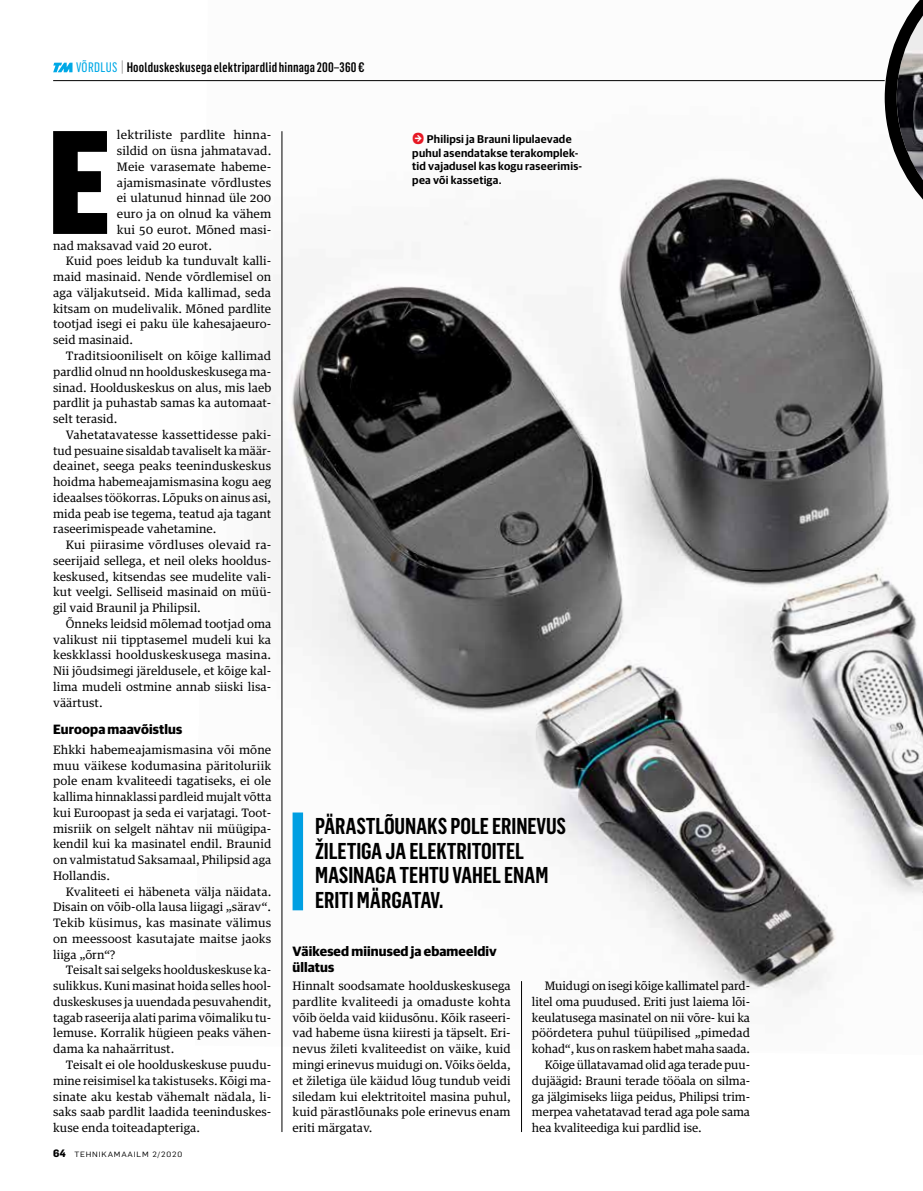
<style>
.page{position:relative;width:923px;height:1191px;background:#fff}
.page>*{position:absolute;margin:0;border:0;box-sizing:border-box;transform-origin:0 0}
.t1{font:900 144.3px "Flama Condensed";color:#000}
.t2{font:600 22.5px/24.8px "Flama Condensed";letter-spacing:-.005em;color:#000}
.t3{font:700 13.5px/15.8px "Guardian Sans";letter-spacing:.01em;color:#000}
.t4{font:500 13.5px "Flama Condensed";letter-spacing:.015em;color:#000}
.t5{font:11.7px/15.8px "Guardian Text Egyp";color:#000;text-align:justify}
.t6{font:600 11.25px/13.8px "Guardian Sans";letter-spacing:.025em;color:#000}
.t7{font:7.5px "Flama";letter-spacing:.1em;color:#000;scale:1.1 1}
.s1{font-family:"Flama Condensed Basic";font-weight:400;color:#00a9e6}
.s2{font-weight:300;font-size:16.2px}
.s3{font-weight:700;font-size:10.5px}
</style>
<div class="page">
<img style="left:194px;top:81px;width:729px;height:974px">
<div style="left:292px;top:812px;width:11px;height:98px;background:#009fe2"></div>
<svg style="left:884px;top:0;width:39px;height:253px"></svg>
<hr style="left:282px;top:131px;width:1px;height:1001px;background:#000">
<hr style="left:521px;top:981px;width:1px;height:151px;background:#000">
<hr style="left:53px;top:80px;width:831px;height:1px;background:#000">
<svg style="left:53px;top:63px;width:20px;height:9px"></svg>
<svg style="left:413px;top:133px;width:11px;height:11px"></svg>
<p class="t4" style="left:76px;top:59px;width:290px"><span class="s1">VÕRDLUS</span> <span class="s2">|</span> Hoolduskeskusega elektripardlid hinnaga 200–360 €</p>
<h1 class="t1" style="left:48px;top:90px;width:65px">E</h1>
<p class="t5" style="left:117px;top:126px;width:156px">lektriliste pardlite hinna-</p>
<p class="t5" style="left:117px;top:142px;width:156px">sildid on üsna jahmatavad.</p>
<p class="t5" style="left:117px;top:158px;width:156px">Meie varasemate habeme-</p>
<p class="t5" style="left:117px;top:173px;width:156px">ajamismasinate võrdlustes</p>
<p class="t5" style="left:117px;top:189px;width:156px">ei ulatunud hinnad üle 200</p>
<p class="t5" style="left:117px;top:205px;width:156px">euro ja on olnud ka vähem</p>
<p class="t5" style="left:117px;top:221px;width:156px">kui 50 eurot. Mõned masi-</p>
<p class="t5" style="left:53px;top:236px;width:160px">nad maksavad vaid 20 eurot.</p>
<p class="t5" style="left:66px;top:252px;width:207px">Kuid poes leidub ka tunduvalt kalli-</p>
<p class="t5" style="left:53px;top:268px;width:220px">maid masinaid. Nende võrdlemisel on</p>
<p class="t5" style="left:53px;top:284px;width:219px">aga väljakutseid. Mida kallimad, seda</p>
<p class="t5" style="left:53px;top:299px;width:220px">kitsam on mudelivalik. Mõned pardlite</p>
<p class="t5" style="left:53px;top:315px;width:220px">tootjad isegi ei paku üle kahesajaeuro-</p>
<p class="t5" style="left:53px;top:331px;width:81px">seid masinaid.</p>
<p class="t5" style="left:66px;top:347px;width:207px">Traditsiooniliselt on kõige kallimad</p>
<p class="t5" style="left:53px;top:362px;width:220px">pardlid olnud nn hoolduskeskusega ma-</p>
<p class="t5" style="left:53px;top:378px;width:220px">sinad. Hoolduskeskus on alus, mis laeb</p>
<p class="t5" style="left:53px;top:394px;width:220px">pardlit ja puhastab samas ka automaat-</p>
<p class="t5" style="left:53px;top:410px;width:66px">selt terasid.</p>
<p class="t5" style="left:66px;top:425px;width:207px">Vahetatavatesse kassettidesse paki-</p>
<p class="t5" style="left:53px;top:441px;width:220px">tud pesuaine sisaldab tavaliselt ka määr-</p>
<p class="t5" style="left:53px;top:457px;width:219px">deainet, seega peaks teeninduskeskus</p>
<p class="t5" style="left:53px;top:473px;width:220px">hoidma habemeajamismasina kogu aeg</p>
<p class="t5" style="left:53px;top:488px;width:219px">ideaalses töökorras. Lõpuks on ainus asi,</p>
<p class="t5" style="left:53px;top:504px;width:220px">mida peab ise tegema, teatud aja tagant</p>
<p class="t5" style="left:53px;top:520px;width:165px">raseerimispeade vahetamine.</p>
<p class="t5" style="left:66px;top:536px;width:207px">Kui piirasime võrdluses olevaid ra-</p>
<p class="t5" style="left:53px;top:551px;width:220px">seerijaid sellega, et neil oleks hooldus-</p>
<p class="t5" style="left:53px;top:567px;width:220px">keskused, kitsendas see mudelite vali-</p>
<p class="t5" style="left:53px;top:583px;width:220px">kut veelgi. Selliseid masinaid on müü-</p>
<p class="t5" style="left:53px;top:599px;width:149px">gil vaid Braunil ja Philipsil.</p>
<p class="t5" style="left:66px;top:614px;width:207px">Õnneks leidsid mõlemad tootjad oma</p>
<p class="t5" style="left:53px;top:630px;width:219px">valikust nii tipptasemel mudeli kui ka</p>
<p class="t5" style="left:53px;top:646px;width:219px">keskklassi hoolduskeskusega masina.</p>
<p class="t5" style="left:53px;top:662px;width:220px">Nii jõudsimegi järeldusele, et kõige kal-</p>
<p class="t5" style="left:53px;top:677px;width:220px">lima mudeli ostmine annab siiski lisa-</p>
<p class="t5" style="left:53px;top:693px;width:51px">väärtust.</p>
<p class="t3" style="left:53px;top:720px;width:131px">Euroopa maavõistlus</p>
<p class="t5" style="left:53px;top:740px;width:220px">Ehkki habemeajamismasina või mõne muu väikese kodumasina päritoluriik pole enam kvaliteedi tagatiseks, ei ole kallima hinnaklassi pardleid mujalt võtta kui Euroopast ja seda ei varjatagi. Toot&shy;misriik on selgelt nähtav nii müügipa&shy;kendil kui ka masinatel endil. Braunid on valmistatud Saksamaal, Philipsid aga Hollandis.</p>
<p class="t5" style="left:53px;top:882px;width:220px;text-indent:13px">Kvaliteeti ei häbeneta välja näidata.<br>Disain on võib-olla lausa liigagi „särav“.<br>Tekib küsimus, kas masinate välimus on meessoost kasutajate maitse jaoks liiga „õrn“?</p>
<p class="t5" style="left:53px;top:961px;width:220px;text-indent:13px">Teisalt sai selgeks hoolduskeskuse ka&shy;sulikkus. Kuni masinat hoida selles hool&shy;duskeskuses ja uuendada pesuvahendit, tagab raseerija alati parima võimaliku tu&shy;lemuse. Korralik hügieen peaks vähen&shy;dama ka nahaärritust.</p>
<p class="t5" style="left:53px;top:1055px;width:220px;text-indent:13px">Teisalt ei ole hoolduskeskuse puudu&shy;mine reisimisel ka takistuseks. Kõigi ma&shy;sinate aku kestab vähemalt nädala, li&shy;saks saab pardlit laadida teeninduskes&shy;kuse enda toiteadapteriga.</p>
<p class="t7" style="left:53px;top:1149px;width:119px"><span class="s3">64</span> TEHNIKAMAAILM 2/2020</p>
<p class="t6" style="left:412px;top:131px;width:171px;text-indent:15px">Philipsi ja Brauni lipulaevade puhul asendatakse terakomplek&shy;tid vajadusel kas kogu raseerimis&shy;pea või kassetiga.</p>
<h2 class="t2" style="left:315px;top:813px;width:253px">PÄRASTLÕUNAKS POLE ERINEVUS<br>ŽILETIGA JA ELEKTRITOITEL<br>MASINAGA TEHTU VAHEL ENAM<br>ERITI MÄRGATAV.</h2>
<p class="t3" style="left:292px;top:942px;width:206px">Väikesed miinused ja ebameeldiv üllatus</p>
<p class="t5" style="left:292px;top:977px;width:220px">Hinnalt soodsamate hoolduskeskusega pardlite kvaliteedi ja omaduste kohta võib öelda vaid kiidusõnu. Kõik raseeri&shy;vad habeme üsna kiiresti ja täpselt. Eri&shy;nevus žileti kvaliteedist on väike, kuid mingi erinevus muidugi on. Võiks öelda, et žiletiga üle käidud lõug tundub veidi siledam kui elektritoitel masina puhul, kuid pärastlõunaks pole erinevus enam eriti märgatav.</p>
<p class="t5" style="left:545px;top:977px;width:207px">Muidugi on isegi kõige kallimatel pard-</p>
<p class="t5" style="left:532px;top:992px;width:220px">litel oma puudused. Eriti just laiema lõi-</p>
<p class="t5" style="left:532px;top:1008px;width:220px">keulatusega masinatel on nii võre- kui ka</p>
<p class="t5" style="left:532px;top:1024px;width:220px">pöördetera puhul tüüpilised „pimedad</p>
<p class="t5" style="left:532px;top:1040px;width:220px">kohad“, kus on raskem habet maha saada.</p>
<p class="t5" style="left:545px;top:1055px;width:207px">Kõige üllatavamad olid aga terade puu-</p>
<p class="t5" style="left:532px;top:1071px;width:220px">dujäägid: Brauni terade tööala on silma-</p>
<p class="t5" style="left:532px;top:1087px;width:220px">ga jälgimiseks liiga peidus, Philipsi trim-</p>
<p class="t5" style="left:532px;top:1103px;width:220px">merpea vahetatavad terad aga pole sama</p>
<p class="t5" style="left:532px;top:1118px;width:171px">hea kvaliteediga kui pardlid ise.</p>
</div>
